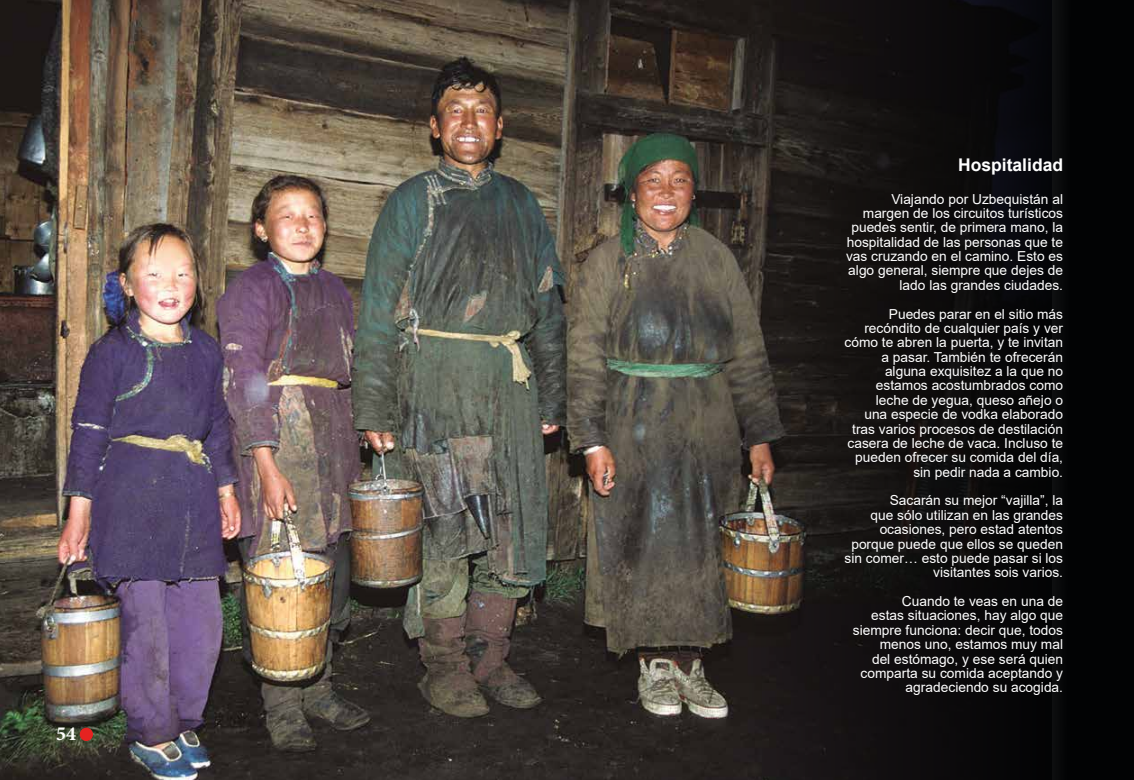
<style>
.page{position:relative;width:1134px;height:780px;background:#fff}
.page>*{position:absolute;margin:0;border:0;box-sizing:border-box;transform-origin:0 0}
.t1{font:700 20px "Minion Pro";color:#fffffd}
.t2{font:700 17.5px "Arial";color:#fff}
.t3{font:13.75px/14.4px "Arial";color:#fff;text-align:right}
</style>
<div class="page">
<img style="left:0;top:0;width:702px;height:780px">
<svg style="left:702px;top:0;width:432px;height:780px;background:#181614"></svg>
<div style="left:80px;top:727px;width:13px;height:14px;background:#e52321;border-radius:50%"></div>
<h1 class="t1" style="left:56px;top:720px;width:21px">54</h1>
<p class="t2" style="left:958px;top:153px;width:107px">Hospitalidad</p>
<p class="t3" style="left:846px;top:191px;width:219px">Viajando por Uzbequistán al margen de los circuitos turísticos puedes sentir, de primera mano, la hospitalidad de las personas que te vas cruzando en el camino. Esto es algo general, siempre que dejes de lado las grandes ciudades.</p>
<p class="t3" style="left:844px;top:306px;width:220px">Puedes parar en el sitio más recóndito de cualquier país y ver cómo te abren la puerta, y te invitan a pasar. También te ofrecerán alguna exquisitez a la que no estamos acostumbrados como leche de yegua, queso añejo o<br>una especie de vodka elaborado tras varios procesos de destilación casera de leche de vaca. Incluso te pueden ofrecer su comida del día, sin pedir nada a cambio.</p>
<p class="t3" style="left:844px;top:493px;width:220px">Sacarán su mejor “vajilla”, la<br>que sólo utilizan en las grandes ocasiones, pero estad atentos porque puede que ellos se queden sin comer… esto puede pasar si los visitantes sois varios.</p>
<p class="t3" style="left:853px;top:594px;width:212px">Cuando te veas en una de<br>estas situaciones, hay algo que siempre funciona: decir que, todos menos uno, estamos muy mal<br>del estómago, y ese será quien comparta su comida aceptando y agradeciendo su acogida.</p>
</div>
